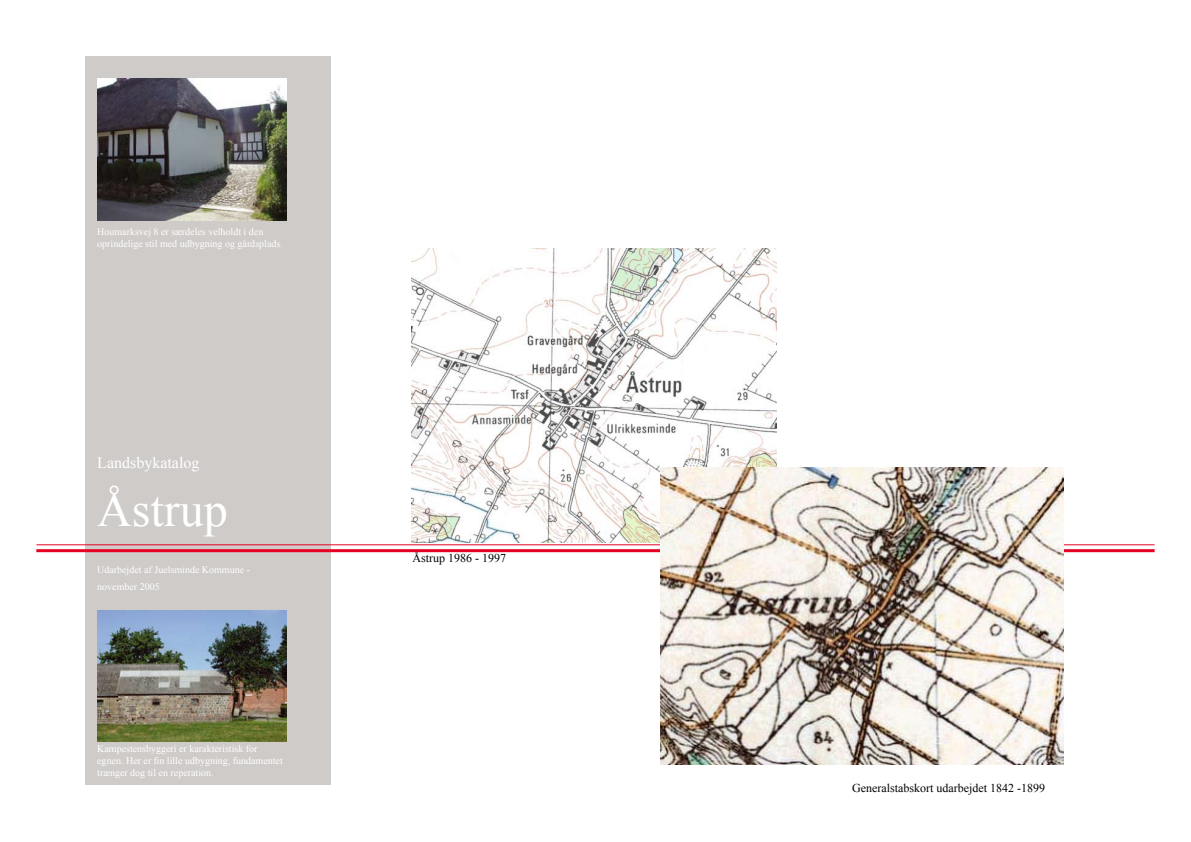
<style>
.page{position:relative;width:1191px;height:842px;background:#fff}
.page>*{position:absolute;margin:0;border:0;box-sizing:border-box;transform-origin:0 0}
.t1{font:48px "Times New Roman";color:#fff}
.t2{font:16px "Times New Roman";color:#fff}
.t3{font:12px "Times New Roman";color:#000}
.t4{font:10px/12px "Times New Roman";color:#fff}
</style>
<div class="page">
<div style="left:85px;top:57px;width:245px;height:728px;background:#cfcbc9"></div>
<hr style="left:37px;top:544px;width:1117px;height:1px;background:#e60022">
<hr style="left:36px;top:549px;width:1118px;height:3px;background:#e60022">
<img style="left:411px;top:248px;width:365px;height:294px">
<img style="left:660px;top:467px;width:403px;height:297px">
<img style="left:97px;top:611px;width:189px;height:130px">
<img style="left:97px;top:78px;width:189px;height:142px">
<p class="t4" style="left:97px;top:225px;width:187px">Houmarksvej 8 er særdeles velholdt i den oprindelige stil med udbygning og gårdsplads.</p>
<h2 class="t2" style="left:97px;top:452px;width:104px">Landsbykatalog</h2>
<h1 class="t1" style="left:97px;top:478px;width:132px">Åstrup</h1>
<p class="t4" style="left:97px;top:560px;width:154px;line-height:17.7px">Udarbejdet af Juelsminde Kommune - november 2005</p>
<p class="t4" style="left:97px;top:742px;width:187px">Kampestensbyggeri er karakteristisk for egnen. Her er fin lille udbygning, fundamentet trænger dog til en reperation.</p>
<p class="t3" style="left:412px;top:550px;width:95px">Åstrup 1986 - 1997</p>
<p class="t3" style="left:852px;top:780px;width:194px">Generalstabskort udarbejdet 1842 -1899</p>
</div>
